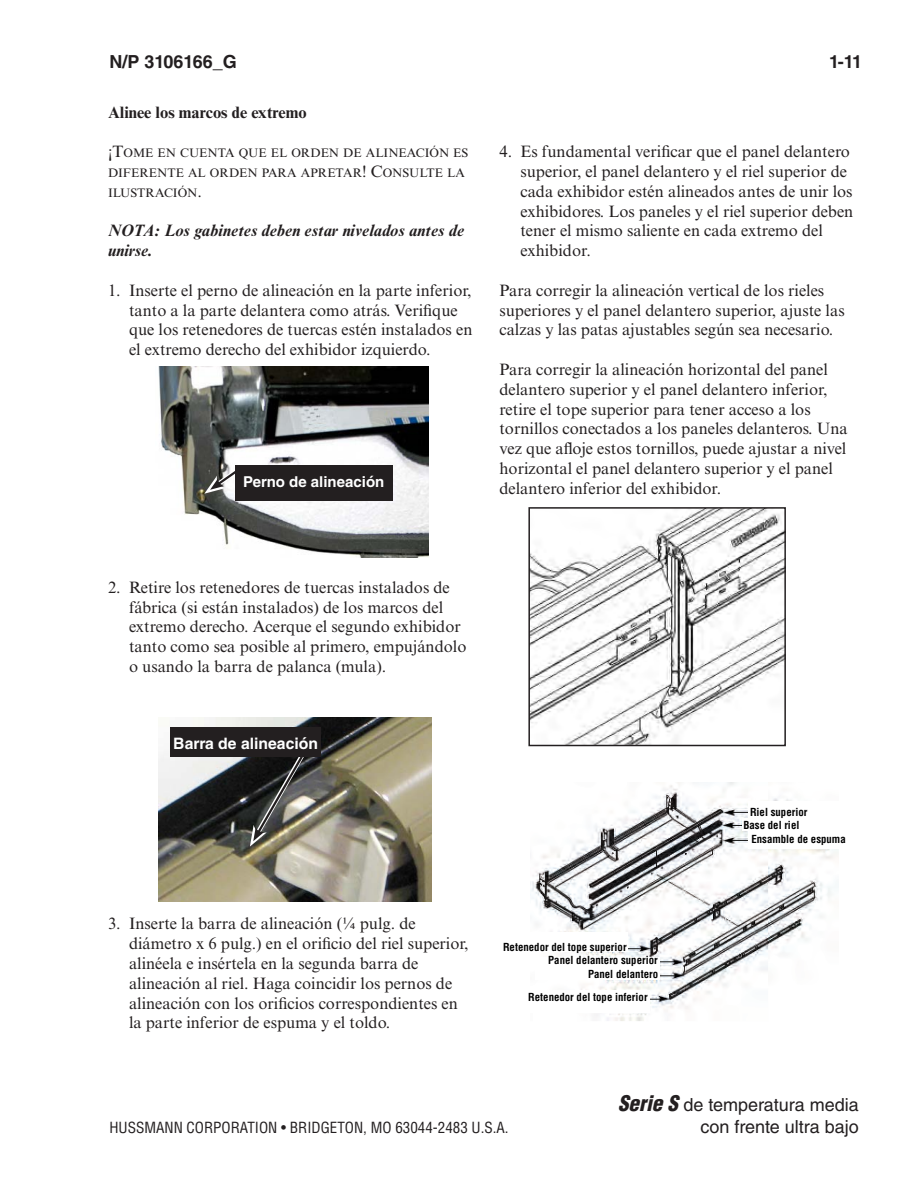
<style>
.page{position:relative;width:918px;height:1188px;background:#fff}
.page>*{position:absolute;margin:0;border:0;box-sizing:border-box;transform-origin:0 0}
.t1{font:18px/21.6px "Helvetica LT Std";color:#231f20;text-align:right}
.t2{font:700 18px "Helvetica LT Std";color:#231f20}
.t3{font:16.5px/19.8px "Times New Roman MT Std";color:#231f20}
.t4{font:italic 700 16.5px/19.8px "Times New Roman MT Std";color:#231f20}
.t5{font:700 16.5px "Times New Roman MT Std";color:#231f20}
.t6{font:700 15.75px "Helvetica LT Std";color:#fff}
.t7{font:condensed 15px "Helvetica LT Std";color:#231f20}
.t8{font:700 15px "Helvetica LT Std";color:#fff}
.t9{font:12.3px/19.8px "Times New Roman MT Std";color:#231f20}
.t10{font:700 condensed 10.8px/12.9px "Helvetica LT Std";color:#000001}
.s1{font-size:16.5px}
.s2{font-weight:900;font-style:italic;font-stretch:condensed;font-size:21px}
</style>
<div class="page">
<img style="left:159px;top:717px;width:273px;height:184px">
<img style="left:250px;top:748px;width:81px;height:99px">
<div style="left:171px;top:727px;width:150px;height:30px;background:#231f20"></div>
<img style="left:158px;top:367px;width:271px;height:191px">
<svg style="left:204px;top:465px;width:39px;height:29px"></svg>
<div style="left:235px;top:466px;width:158px;height:35px;background:#231f20"></div>
<img style="left:530px;top:782px;width:309px;height:239px">
<div style="left:749px;top:801px;width:99px;height:48px;background:#fff"></div>
<div style="left:742px;top:818px;width:12px;height:12px;background:#fff"></div>
<div style="left:516px;top:933px;width:112px;height:19px;background:#fff"></div>
<div style="left:535px;top:957px;width:125px;height:23px;background:#fff"></div>
<div style="left:513px;top:991px;width:137px;height:22px;background:#fff"></div>
<img style="left:531px;top:510px;width:252px;height:233px">
<div style="left:528px;top:507px;width:258px;height:239px;border:2px solid #231f20"></div>
<p class="t2" style="left:110px;top:51px;width:129px">N/P 3106166_G</p>
<p class="t2" style="left:829px;top:51px;width:34px">1-11</p>
<p class="t5" style="left:108px;top:102px;width:200px">Alinee los marcos de extremo</p>
<p class="t9" style="left:108px;top:143px;width:362px"><span class="s1">¡T</span>OME EN CUENTA QUE EL ORDEN DE ALINEACIÓN ES<br>DIFERENTE AL ORDEN PARA APRETAR<span class="s1">! C</span>ONSULTE LA<br>ILUSTRACIÓN<span class="s1">.</span></p>
<p class="t4" style="left:108px;top:221px;width:358px">NOTA: Los gabinetes deben estar nivelados antes de unirse.</p>
<p class="t3" style="left:129px;top:280px;width:345px;text-indent:-21px">1. Inserte el perno de alineación en la parte inferior, tanto a la parte delantera como atrás. Verifique que los retenedores de tuercas estén instalados en el extremo derecho del exhibidor izquierdo.</p>
<p class="t8" style="left:243px;top:473px;width:143px">Perno de alineación</p>
<p class="t3" style="left:520px;top:142px;width:334px;text-indent:-21px">4. Es fundamental verificar que el panel delantero superior, el panel delantero y el riel superior de cada exhibidor estén alineados antes de unir los exhibidores. Los paneles y el riel superior deben tener el mismo saliente en cada extremo del exhibidor.</p>
<p class="t3" style="left:499px;top:280px;width:347px">Para corregir la alineación vertical de los rieles superiores y el panel delantero superior, ajuste las calzas y las patas ajustables según sea necesario.</p>
<p class="t3" style="left:499px;top:360px;width:350px">Para corregir la alineación horizontal del panel delantero superior y el panel delantero inferior, retire el tope superior para tener acceso a los tornillos conectados a los paneles delanteros. Una vez que afloje estos tornillos, puede ajustar a nivel horizontal el panel delantero superior y el panel delantero inferior del exhibidor.</p>
<p class="t3" style="left:129px;top:577px;width:339px;text-indent:-21px">2. Retire los retenedores de tuercas instalados de fábrica (si están instalados) de los marcos del extremo derecho. Acerque el segundo exhibidor tanto como sea posible al primero, empujándolo o usando la barra de palanca (mula).</p>
<p class="t6" style="left:173px;top:734px;width:146px">Barra de alineación</p>
<p class="t3" style="left:129px;top:914px;width:341px;text-indent:-21px">3. Inserte la barra de alineación (¼ pulg. de diámetro x 6 pulg.) en el orificio del riel superior, alinéela e insértela en la segunda barra de alineación al riel. Haga coincidir los pernos de alineación con los orificios correspondientes en la parte inferior de espuma y el toldo.</p>
<p class="t10" style="left:503px;top:941px;width:125px">Retenedor del tope superior</p>
<p class="t10" style="left:548px;top:954px;width:111px">Panel delantero superior</p>
<p class="t10" style="left:588px;top:967px;width:72px">Panel delantero</p>
<p class="t10" style="left:528px;top:990px;width:121px">Retenedor del tope inferior</p>
<p class="t10" style="left:743px;top:806px;width:65px;text-indent:7px">Riel superior<br>Base del riel</p>
<p class="t10" style="left:751px;top:833px;width:96px">Ensamble de espuma</p>
<p class="t7" style="left:110px;top:1118px;width:401px">HUSSMANN CORPORATION • BRIDGETON, MO 63044-2483 U.S.A.</p>
<p class="t1" style="left:618px;top:1094px;width:242px"><span class="s2">Serie S</span> de temperatura media con frente ultra bajo</p>
</div>
